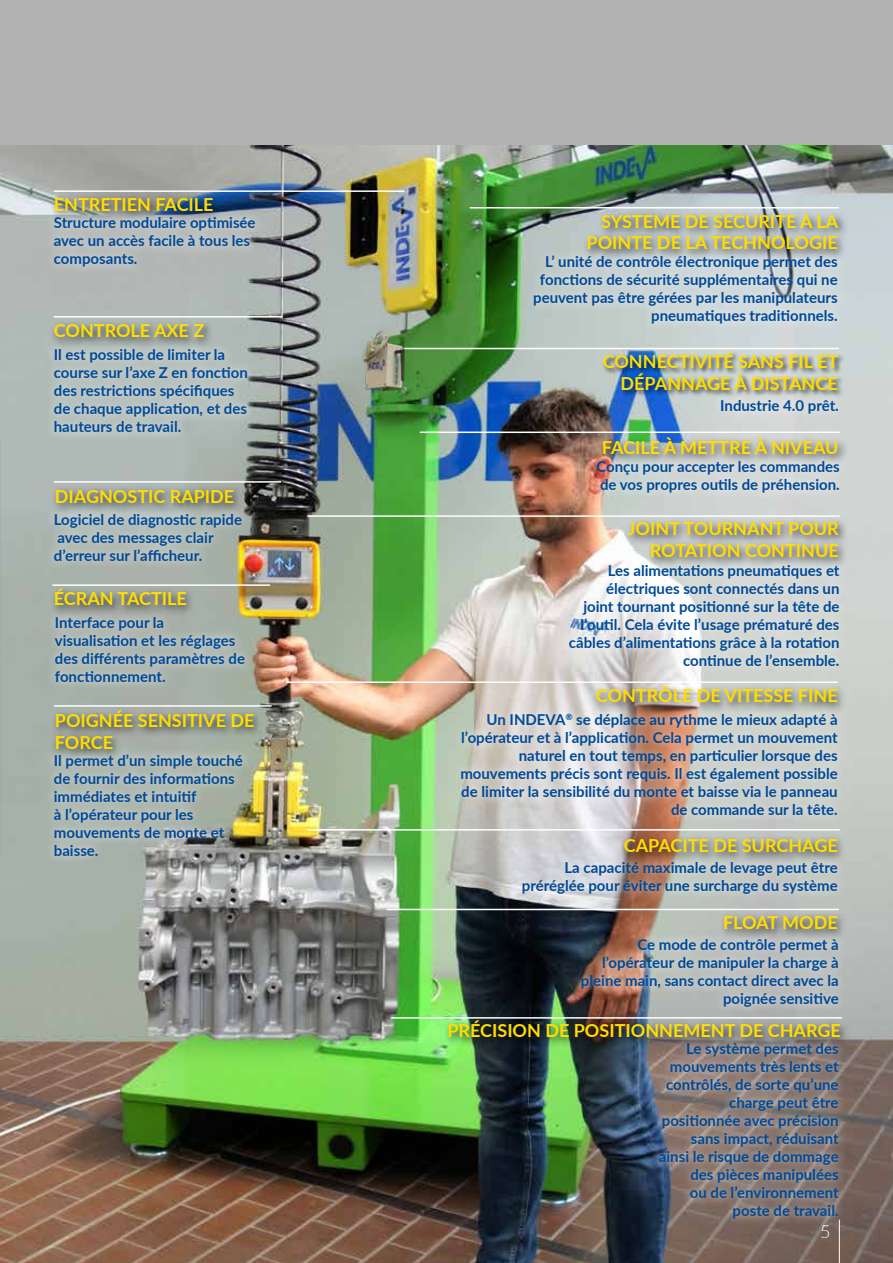
<style>
.page{position:relative;width:893px;height:1263px;background:#fff}
.page>*{position:absolute;margin:0;border:0;box-sizing:border-box;transform-origin:0 0}
.t1{font:700 18px/21.6px "Lato";color:#fd0;text-align:right}
.t2{font:300 18px "Lato";color:#fff}
.t3{font:700 15px/18px "Lato";color:#004996;text-align:right}
</style>
<div class="page">
<img style="left:1px;top:145px;width:892px;height:1118px">
<div style="left:560px;top:555px;width:288px;height:120px;background:#fff;opacity:.75"></div>
<div style="left:45px;top:504px;width:206px;height:66px;background:#fff;opacity:.75"></div>
<div style="left:45px;top:745px;width:207px;height:120px;background:#fff;opacity:.75"></div>
<div style="left:572px;top:929px;width:276px;height:87px;background:#fff;opacity:.75"></div>
<div style="left:452px;top:704px;width:394px;height:120px;background:#fff;opacity:.75"></div>
<div style="left:602px;top:350px;width:243px;height:47px;background:#000;opacity:.75"></div>
<div style="left:45px;top:207px;width:219px;height:68px;background:#b9bdbc"></div>
<div style="left:650px;top:1034px;width:197px;height:193px;background:#fff;opacity:.75"></div>
<div style="left:525px;top:246px;width:321px;height:86px;background:#fff;opacity:.75"></div>
<div style="left:513px;top:853px;width:333px;height:50px;background:#fff;opacity:.75"></div>
<div style="left:45px;top:339px;width:212px;height:102px;background:#fff;opacity:.75"></div>
<hr style="left:54px;top:190px;width:351px;height:2px;background:#fff">
<hr style="left:54px;top:316px;width:228px;height:2px;background:#fff">
<hr style="left:54px;top:481px;width:227px;height:2px;background:#fff">
<hr style="left:54px;top:705px;width:218px;height:2px;background:#fff">
<hr style="left:391px;top:1017px;width:451px;height:2px;background:#fff">
<hr style="left:387px;top:909px;width:452px;height:1px;background:#fff">
<hr style="left:286px;top:681px;width:552px;height:2px;background:#fff">
<hr style="left:307px;top:829px;width:532px;height:1px;background:#fff">
<hr style="left:307px;top:515px;width:532px;height:2px;background:#fff">
<hr style="left:399px;top:348px;width:440px;height:1px;background:#fff">
<hr style="left:470px;top:207px;width:369px;height:1px;background:#fff">
<img style="left:339px;top:314px;width:131px;height:106px">
<div style="left:624px;top:517px;width:224px;height:51px;background:#000;opacity:.75"></div>
<div style="left:712px;top:391px;width:135px;height:32px;background:#fff;opacity:.75"></div>
<div style="left:583px;top:210px;width:266px;height:51px;background:#000;opacity:.75"></div>
<div style="left:50px;top:193px;width:173px;height:29px;background:#000;opacity:.75"></div>
<div style="left:50px;top:320px;width:164px;height:29px;background:#000;opacity:.75"></div>
<div style="left:51px;top:485px;width:193px;height:29px;background:#000;opacity:.75"></div>
<div style="left:51px;top:706px;width:213px;height:54px;background:#000;opacity:.75"></div>
<div style="left:592px;top:682px;width:255px;height:32px;background:#000;opacity:.75"></div>
<div style="left:620px;top:834px;width:227px;height:29px;background:#000;opacity:.75"></div>
<div style="left:720px;top:911px;width:127px;height:29px;background:#000;opacity:.75"></div>
<div style="left:444px;top:1017px;width:406px;height:32px;background:#000;opacity:.75"></div>
<div style="left:0;top:0;width:893px;height:145px;background:#b2b2b2"></div>
<hr style="left:839px;top:1219px;width:1px;height:44px;background:#fff">
<hr style="left:52px;top:584px;width:218px;height:2px;background:#fff">
<div style="left:51px;top:584px;width:145px;height:32px;background:#000;opacity:.75"></div>
<div style="left:46px;top:608px;width:208px;height:83px;background:#fff;opacity:.75"></div>
<hr style="left:420px;top:431px;width:419px;height:2px;background:#fff">
<div style="left:599px;top:433px;width:249px;height:32px;background:#000;opacity:.75"></div>
<div style="left:588px;top:452px;width:261px;height:50px;background:#fff;opacity:.75"></div>
<p class="t1" style="left:54px;top:193px;width:161px">ENTRETIEN FACILE</p>
<p class="t3" style="left:54px;top:213px;width:203px;text-align:left">Structure modulaire optimisée avec un accès facile à tous les composants.</p>
<p class="t1" style="left:54px;top:319px;width:152px">CONTROLE AXE Z</p>
<p class="t3" style="left:54px;top:345px;width:196px;text-align:left">Il est possible de limiter la course sur l’axe Z en fonction des restrictions spécifiques de chaque application, et des hauteurs de travail.</p>
<p class="t1" style="left:55px;top:484px;width:181px">DIAGNOSTIC RAPIDE</p>
<p class="t3" style="left:54px;top:509px;width:190px;text-align:left">Logiciel de diagnostic rapide avec des messages clair d’erreur sur l’afficheur.</p>
<p class="t1" style="left:54px;top:587px;width:135px">ÉCRAN TACTILE</p>
<p class="t3" style="left:55px;top:613px;width:192px;text-align:left">Interface pour la visualisation et les réglages des différents paramètres de fonctionnement.</p>
<p class="t1" style="left:55px;top:709px;width:201px;text-align:left">POIGNÉE SENSITIVE DE<br>FORCE</p>
<p class="t3" style="left:54px;top:750px;width:191px;text-align:left">Il permet d’un simple touché de fournir des informations immédiates et intuitif<br>à l’opérateur pour les mouvements de monte et baisse.</p>
<p class="t1" style="left:587px;top:210px;width:253px">SYSTEME DE SECURITE A LA<br>POINTE DE LA TECHNOLOGIE</p>
<p class="t3" style="left:533px;top:252px;width:306px">L’ unité de contrôle électronique permet des fonctions de sécurité supplémentaires qui ne peuvent pas être gérées par les manipulateurs pneumatiques traditionnels.</p>
<p class="t1" style="left:603px;top:350px;width:237px">CONNECTIVITÉ SANS FIL ET<br>DÉPANNAGE À DISTANCE</p>
<p class="t3" style="left:720px;top:396px;width:120px">Industrie 4.0 prêt.</p>
<p class="t1" style="left:602px;top:436px;width:238px">FACILE À METTRE À NIVEAU</p>
<p class="t3" style="left:596px;top:457px;width:245px;text-align:left">Conçu pour accepter les commandes de vos propres outils de préhension.</p>
<p class="t1" style="left:628px;top:517px;width:212px">JOINT TOURNANT POUR<br>ROTATION CONTINUE</p>
<p class="t3" style="left:569px;top:561px;width:272px">Les alimentations pneumatiques et électriques sont connectés dans un<br>joint tournant positionné sur la tête de l’outil. Cela évite l’usage prématuré des câbles d’alimentations grâce à la rotation continue de l’ensemble.</p>
<p class="t1" style="left:596px;top:684px;width:243px">CONTRÔLE DE VITESSE FINE</p>
<p class="t3" style="left:460px;top:710px;width:379px">Un INDEVA<sup>®</sup> se déplace au rythme le mieux adapté à l’opérateur et à l’application. Cela permet un mouvement naturel en tout temps, en particulier lorsque des mouvements précis sont requis. Il est également possible de limiter la sensibilité du monte et baisse via le panneau de commande sur la tête.</p>
<p class="t1" style="left:624px;top:834px;width:215px">CAPACITE DE SURCHAGE</p>
<p class="t3" style="left:522px;top:858px;width:317px">La capacité maximale de levage peut être préréglée pour éviter une surcharge du système</p>
<p class="t1" style="left:723px;top:911px;width:116px">FLOAT MODE</p>
<p class="t3" style="left:581px;top:935px;width:259px">Ce mode de contrôle permet à l’opérateur de manipuler la charge à pleine main, sans contact direct avec la poignée sensitive</p>
<p class="t1" style="left:447px;top:1019px;width:395px">PRÉCISION DE POSITIONNEMENT DE CHARGE</p>
<p class="t3" style="left:659px;top:1039px;width:181px">Le système permet des mouvements très lents et contrôlés, de sorte qu’une charge peut être positionnée avec précision sans impact, réduisant ainsi le risque de dommage des pièces manipulées<br>ou de l’environnement poste de travail.</p>
<p class="t2" style="left:820px;top:1219px;width:12px">5</p>
</div>
